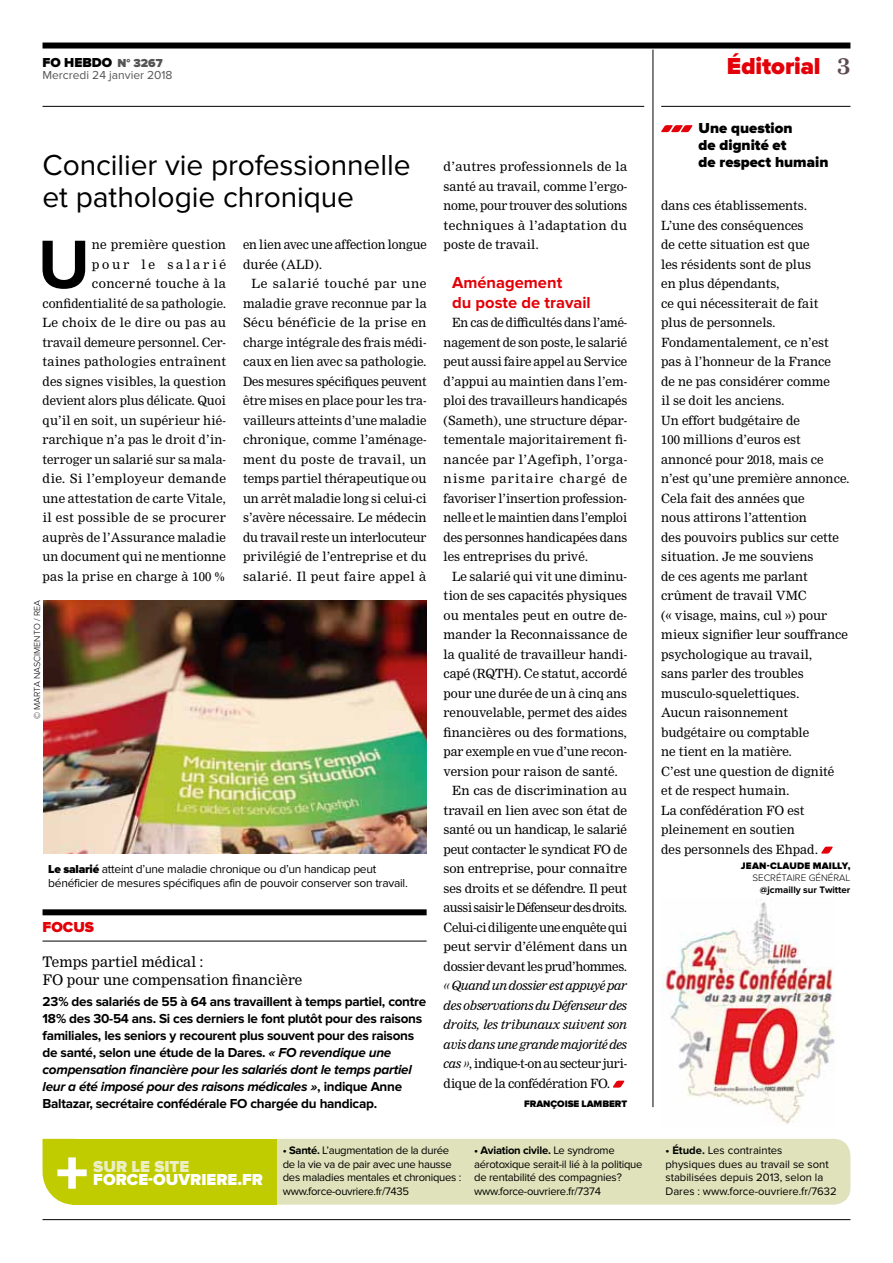
<style>
.page{position:relative;width:893px;height:1263px;background:#fff}
.page>*{position:absolute;margin:0;border:0;box-sizing:border-box;transform-origin:0 0}
.t1{font:700 70.95px "Proxima Nova";color:#000}
.t2{font:30px "Proxima Nova";letter-spacing:-.005em;color:#000}
.t3{font:900 24px "Proxima Nova";color:#e30008}
.t4{font:700 16.5px/19.5px "Proxima Nova";color:#e30008}
.t5{font:900 16.5px "Proxima Nova";color:#fff}
.t6{font:900 16.5px "Proxima Nova";color:#ecefc4}
.t7{font:900 15px/17.2px "Proxima Nova";color:#000}
.t8{font:900 15px "Proxima Nova";color:#e30008}
.t9{font:14.25px/17.2px "Nimrod";color:#000}
.t10{font:700 13.5px/17px "Proxima Nova";letter-spacing:-.02em;color:#000}
.t11{font:900 13.5px "Proxima Nova";color:#000}
.t12{font:12.45px/19.5px "Nimrod";color:#000;text-align:justify}
.t13{font:italic 12.45px/19.5px "Nimrod";letter-spacing:-.03em;color:#000;text-align:justify}
.t14{font:12.45px "Nimrod";letter-spacing:-.02em;color:#000}
.t15{font:12.45px "Nimrod";letter-spacing:-.045em;color:#000}
.t16{font:12.45px "Nimrod";letter-spacing:-.035em;color:#000}
.t17{font:12.45px "Nimrod";letter-spacing:-.03em;color:#000}
.t18{font:12.45px "Nimrod";letter-spacing:-.025em;color:#000}
.t19{font:12px/14.2px "Proxima Nova";letter-spacing:-.02em;color:#000}
.t20{font:12px/12px "Proxima Nova";color:#565555}
.t21{font:11.25px/13.5px "Proxima Nova";letter-spacing:-.02em;color:#000}
.t22{font:11.25px/13.5px "Proxima Nova";color:#000}
.t23{font:900 9.75px "Proxima Nova";letter-spacing:.015em;color:#000}
.t24{font:700 9.75px "Proxima Nova";color:#000}
.t25{font:300 9.75px "Proxima Nova";color:#000}
.t26{font:300 9px "Proxima Nova";color:#000}
.s1{font-weight:900;font-size:13.5px;color:#000}
.s2{font-weight:900}
.s3{font-family:"Nimrod";font-weight:700;font-size:22.5px;color:#5d4b53}
.s4{font-style:normal}
.s5{font-style:italic}
.s6{font-weight:700}
</style>
<div class="page">
<img style="left:661px;top:901px;width:174px;height:223px">
<hr style="left:661px;top:106px;width:189px;height:1px;background:#000">
<svg style="left:821px;top:847px;width:12px;height:7px"></svg>
<hr style="left:653px;top:50px;width:1px;height:1057px;background:#000">
<svg style="left:661px;top:125px;width:32px;height:7px"></svg>
<hr style="left:43px;top:1219px;width:807px;height:1px;background:#000">
<div style="left:43px;top:43px;width:807px;height:6px;background:#000"></div>
<hr style="left:43px;top:106px;width:601px;height:1px;background:#000">
<img style="left:43px;top:600px;width:384px;height:254px">
<svg style="left:613px;top:1081px;width:12px;height:7px"></svg>
<div style="left:43px;top:909px;width:384px;height:6px;background:#000"></div>
<hr style="left:43px;top:941px;width:384px;height:1px;background:#000">
<div style="left:276px;top:1139px;width:574px;height:66px;background:#dfe2ba"></div>
<div style="left:72px;top:1139px;width:204px;height:66px;background:#c0cb00"></div>
<svg style="left:43px;top:1139px;width:44px;height:66px"></svg>
<p class="t11" style="left:43px;top:55px;width:32px">FO HEBD</p>
<p class="t20" style="left:43px;top:57px;width:132px;text-indent:59px"><span class="s1">O</span> <span class="s2">N° 3267<br></span>Mercredi 24 janvier 2018</p>
<h3 class="t3" style="left:727px;top:52px;width:125px">ÉDITORIAL <span class="s3">3</span></h3>
<p class="t7" style="left:699px;top:120px;width:95px">UNE QUESTION<br>DE DIGNITÉ ET</p>
<h2 class="t2" style="left:43px;top:148px;width:370px">Concilier vie professionnelle</h2>
<p class="t7" style="left:699px;top:154px;width:131px">DE RESPECT HUMAIN</p>
<h2 class="t2" style="left:43px;top:180px;width:313px">et pathologie chronique</h2>
<h1 class="t1" style="left:38px;top:224px;width:53px">U</h1>
<p class="t12" style="left:444px;top:157px;width:185px">d’autres professionnels de la santé au travail, comme l’ergo&shy;nome, pour trouver des solutions techniques à l’adaptation du poste de travail.</p>
<h3 class="t4" style="left:452px;top:273px;width:140px">Aménagement<br>du poste de travail</h3>
<p class="t12" style="left:444px;top:313px;width:185px;text-indent:9px">En cas de difficultés dans l’amé&shy;nagement de son poste, le salarié peut aussi faire appel au Service d’appui au maintien dans l’em&shy;ploi des travailleurs handicapés (Sameth), une structure dépar&shy;tementale majoritairement fi&shy;nancée par l’Agefiph, l’orga&shy;nisme paritaire chargé de favoriser l’insertion profession&shy;nelle et le maintien dans l’emploi des personnes handicapées dans les entreprises du privé.</p>
<p class="t12" style="left:452px;top:566px;width:176px">Le salarié qui vit une diminu-</p>
<p class="t12" style="left:444px;top:586px;width:185px">tion de ses capacités physiques</p>
<p class="t12" style="left:444px;top:605px;width:185px">ou mentales peut en outre de-</p>
<p class="t12" style="left:444px;top:625px;width:185px">mander la Reconnaissance de</p>
<p class="t12" style="left:444px;top:644px;width:185px">la qualité de travailleur handi-</p>
<p class="t12" style="left:444px;top:664px;width:185px">capé (RQTH). Ce statut, accordé</p>
<p class="t12" style="left:444px;top:683px;width:185px">pour une durée de un à cinq ans</p>
<p class="t12" style="left:444px;top:703px;width:185px">renouvelable, permet des aides</p>
<p class="t12" style="left:444px;top:722px;width:185px">financières ou des formations,</p>
<p class="t12" style="left:444px;top:742px;width:185px">par exemple en vue d’une recon-</p>
<p class="t12" style="left:444px;top:761px;width:176px">version pour raison de santé.</p>
<p class="t12" style="left:452px;top:781px;width:176px">En cas de discrimination au</p>
<p class="t12" style="left:444px;top:800px;width:185px">travail en lien avec son état de</p>
<p class="t14" style="left:444px;top:822px;width:185px">santé ou un handicap, le salarié</p>
<p class="t18" style="left:444px;top:842px;width:185px">peut contacter le syndicat FO de</p>
<p class="t12" style="left:444px;top:859px;width:185px">son entreprise, pour connaître</p>
<p class="t14" style="left:444px;top:881px;width:185px">ses droits et se défendre. Il peut</p>
<p class="t15" style="left:444px;top:900px;width:185px">aussi saisir le Défenseur des droits.</p>
<p class="t16" style="left:444px;top:920px;width:185px">Celui-ci diligente une enquête qui</p>
<p class="t12" style="left:444px;top:937px;width:185px">peut servir d’élément dans un</p>
<p class="t17" style="left:444px;top:959px;width:185px">dossier devant les prud’hommes.</p>
<p class="t13" style="left:444px;top:976px;width:185px">« Quand un dossier est appuyé par des observations du Défenseur des droits, les tribunaux suivent son avis dans une grande majorité des cas »<span class="s4">, indique-t-on au secteur juri&shy;dique de la confédération FO.</span></p>
<p class="t23" style="left:524px;top:1098px;width:103px">FRANÇOISE LAMBERT</p>
<p class="t12" style="left:661px;top:196px;width:190px;text-align:left">dans ces établissements.<br>L’une des conséquences<br>de cette situation est que<br>les résidents sont de plus<br>en plus dépendants,<br>ce qui nécessiterait de fait<br>plus de personnels.<br>Fondamentalement, ce n’est pas à l’honneur de la France<br>de ne pas considérer comme<br>il se doit les anciens.<br>Un effort budgétaire de<br>100 millions d’euros est annoncé pour 2018, mais ce n’est qu’une première annonce.<br>Cela fait des années que<br>nous attirons l’attention<br>des pouvoirs publics sur cette situation. Je me souviens<br>de ces agents me parlant crûment de travail VMC<br>(« visage, mains, cul ») pour mieux signifier leur souffrance psychologique au travail,<br>sans parler des troubles musculo-squelettiques.<br>Aucun raisonnement budgétaire ou comptable<br>ne tient en la matière.<br>C’est une question de dignité<br>et de respect humain.<br>La confédération FO est pleinement en soutien<br>des personnels des Ehpad.</p>
<p class="t23" style="left:741px;top:860px;width:111px">JEAN-CLAUDE MAILLY,</p>
<p class="t25" style="left:753px;top:872px;width:98px">SECRÉTAIRE GÉN ÉRAL</p>
<p class="t24" style="left:760px;top:884px;width:92px">@jcmailly sur Twitter</p>
<p class="t12" style="left:43px;top:235px;width:185px;text-align:right">ne première question<br>pour le salarié concerné touche à la confidentialité de sa pathologie.<br>Le choix de le dire ou pas au travail demeure personnel. Cer&shy;taines pathologies entraînent des signes visibles, la question devient alors plus délicate. Quoi qu’il en soit, un supérieur hié&shy;rarchique n’a pas le droit d’in&shy;terroger un salarié sur sa mala&shy;die. Si l’employeur demande une attestation de carte Vitale, il est possible de se procurer auprès de l’Assurance maladie un document qui ne mentionne pas la prise en charge à 100%</p>
<p class="t12" style="left:243px;top:235px;width:185px">en lien avec une affection longue durée (ALD).</p>
<p class="t12" style="left:243px;top:274px;width:185px;text-indent:9px">Le salarié touché par une maladie grave reconnue par la Sécu bénéficie de la prise en charge intégrale des frais médi&shy;caux en lien avec sa pathologie.<br>Des mesures spécifiques peuvent être mises en place pour les tra&shy;vailleurs atteints d’une maladie chronique, comme l’aménage&shy;ment du poste de travail, un temps partiel thérapeutique ou un arrêt maladie long si celui-ci s’avère nécessaire. Le médecin du travail reste un interlocuteur privilégié de l’entreprise et du salarié. Il peut faire appel à</p>
<p class="t26" style="left:32px;top:719px;width:120px;rotate:-90deg">© MARTA NASCIMENTO / REA</p>
<p class="t19" style="left:48px;top:862px;width:361px"><span class="s2">LE SALARIÉ</span> atteint d’une maladie chronique ou d’un handicap peut bénéficier de mesures spécifiques afin de pouvoir conserver son travail.</p>
<p class="t8" style="left:43px;top:919px;width:53px">FOCUS</p>
<p class="t9" style="left:43px;top:954px;width:261px">Temps partiel médical :<br>FO pour une compensation financière</p>
<p class="t10" style="left:43px;top:993px;width:385px">23 % des salariés de 55 à 64 ans travaillent à temps partiel, contre 18 % des 30-54 ans. Si ces derniers le font plutôt pour des raisons familiales, les seniors y recourent plus souvent pour des raisons de santé, selon une étude de la Dares. <span class="s5">« FO revendique une compensation financière pour les salariés dont le temps partiel leur a été imposé pour des raisons médicales »</span>, indique Anne Baltazar, secrétaire confédérale FO chargée du handicap.</p>
<p class="t21" style="left:283px;top:1144px;width:180px"><span class="s6">• Santé.</span> L’augmentation de la durée de la vie va de pair avec une hausse des maladies mentales et chroniques : www.force-ouvriere.fr/7435</p>
<p class="t21" style="left:474px;top:1144px;width:170px"><span class="s6">• Aviation civile.</span> Le syndrome aérotoxique serait-il lié à la politique de rentabilité des compagnies ? www.force-ouvriere.fr/7374</p>
<p class="t22" style="left:665px;top:1144px;width:173px"><span class="s6">• Étude.</span> Les contraintes<br>physiques dues au travail se sont stabilisées depuis 2013, selon la<br>Dares : www.force-ouvriere.fr/7632</p>
<h3 class="t6" style="left:93px;top:1156px;width:97px">SUR LE SITE</h3>
<h3 class="t5" style="left:93px;top:1170px;width:171px">FORCE-OUVRIERE.FR</h3>
</div>
